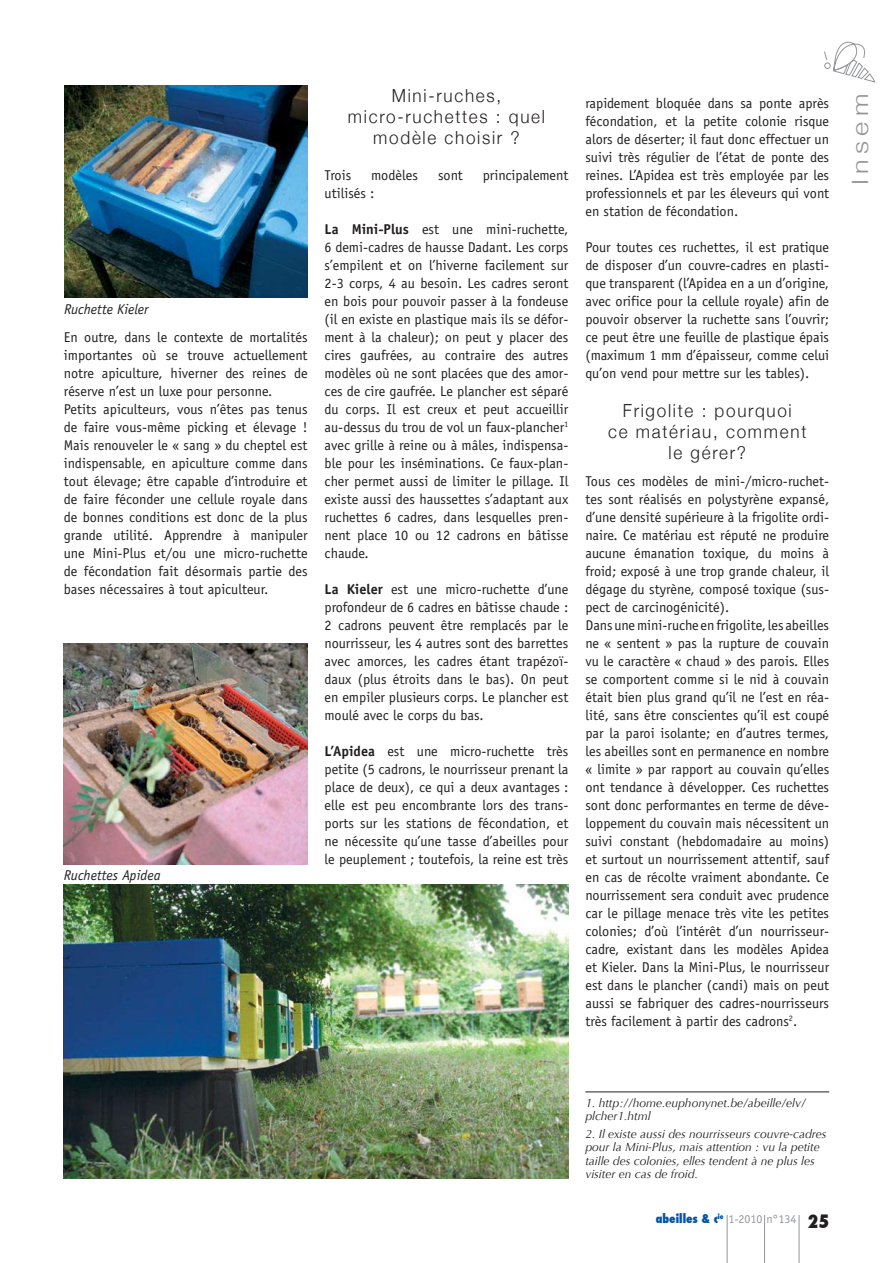
<style>
.page{position:relative;width:893px;height:1263px;background:#fff}
.page>*{position:absolute;margin:0;border:0;box-sizing:border-box;transform-origin:0 0}
.t1{font:300 22.5px "Helvetica Neue";letter-spacing:.2em;color:#939598;scale:1.2 1}
.t2{font:300 18px/21px "Helvetica Neue";letter-spacing:.1em;color:#231f20;text-align:center;scale:.95 1}
.t3{font:800 condensed 18px "Futura";color:#231f20}
.t4{font:14.25px/18px "Officina Sans";color:#231f20;text-align:justify}
.t5{font:italic 14.25px "Officina Sans";color:#231f20}
.t6{font:italic 12px/13.5px "Optima";color:#231f20}
.t7{font:12px "Officina Sans";color:#939598}
.s1{font-weight:700}
.s2{font-family:"Futura";font-weight:800;font-stretch:condensed;color:#0054a6}
</style>
<div class="page">
<hr style="left:727px;top:1215px;width:1px;height:48px;background:#939598">
<hr style="left:764px;top:1215px;width:1px;height:48px;background:#939598">
<hr style="left:799px;top:1215px;width:1px;height:48px;background:#939598">
<svg style="left:824px;top:41px;width:51px;height:42px"></svg>
<hr style="left:585px;top:1091px;width:244px;height:1px;background:#231f20">
<img style="left:64px;top:884px;width:504px;height:294px">
<img style="left:64px;top:644px;width:243px;height:221px">
<img style="left:64px;top:85px;width:244px;height:213px">
<p class="t5" style="left:64px;top:301px;width:86px">Ruchette Kieler</p>
<p class="t4" style="left:64px;top:328px;width:245px;text-align:left">En outre, dans le contexte de mortalités importantes où se trouve actuellement notre apiculture, hiverner des reines de réserve n’est un luxe pour personne.<br>Petits apiculteurs, vous n’êtes pas tenus de faire vous-même picking et élevage !<br>Mais renouveler le « sang » du cheptel est indispensable, en apiculture comme dans tout élevage; être capable d’introduire et de faire féconder une cellule royale dans de bonnes conditions est donc de la plus grande utilité. Apprendre à manipuler une Mini-Plus et/ou une micro-ruchette de fécondation fait désormais partie des bases nécessaires à tout apiculteur.</p>
<p class="t5" style="left:64px;top:867px;width:98px">Ruchettes Apidea</p>
<p class="t2" style="left:348px;top:85px;width:209px">Mini-ruches, micro-ruchettes : quel modèle choisir ?</p>
<p class="t4" style="left:325px;top:166px;width:28px">Trois</p>
<p class="t4" style="left:371px;top:166px;width:48px">modèles</p>
<p class="t4" style="left:438px;top:166px;width:26px">sont</p>
<p class="t4" style="left:483px;top:166px;width:87px">principalement</p>
<p class="t4" style="left:325px;top:184px;width:51px">utilisés :</p>
<p class="t4" style="left:325px;top:220px;width:245px"><span class="s1">La Mini-Plus</span> est une mini-ruchette, 6 demi-cadres de hausse Dadant. Les corps s’empilent et on l’hiverne facilement sur 2-3 corps, 4 au besoin. Les cadres seront en bois pour pouvoir passer à la fondeuse (il en existe en plastique mais ils se défor&shy;ment à la chaleur); on peut y placer des cires gaufrées, au contraire des autres modèles où ne sont placées que des amor&shy;ces de cire gaufrée. Le plancher est séparé du corps. Il est creux et peut accueillir au-dessus du trou de vol un faux-plancher<sup>1 </sup>avec grille à reine ou à mâles, indispensa&shy;ble pour les inséminations. Ce faux-plan&shy;cher permet aussi de limiter le pillage. Il existe aussi des haussettes s’adaptant aux ruchettes 6 cadres, dans lesquelles pren&shy;nent place 10 ou 12 cadrons en bâtisse chaude.</p>
<p class="t4" style="left:325px;top:580px;width:245px"><span class="s1">La Kieler</span> est une micro-ruchette d’une profondeur de 6 cadres en bâtisse chaude :<br>2 cadrons peuvent être remplacés par le nourrisseur, les 4 autres sont des barrettes avec amorces, les cadres étant trapézoï&shy;daux (plus étroits dans le bas). On peut en empiler plusieurs corps. Le plancher est moulé avec le corps du bas.</p>
<p class="t4" style="left:325px;top:742px;width:245px"><span class="s1">L’Apidea</span> est une micro-ruchette très petite (5 cadrons, le nourrisseur prenant la place de deux), ce qui a deux avantages : elle est peu encombrante lors des trans&shy;ports sur les stations de fécondation, et ne nécessite qu’une tasse d’abeilles pour le peuplement ; toutefois, la reine est très</p>
<p class="t4" style="left:585px;top:94px;width:245px">rapidement bloquée dans sa ponte après fécondation, et la petite colonie risque alors de déserter; il faut donc effectuer un suivi très régulier de l’état de ponte des reines. L’Apidea est très employée par les professionnels et par les éleveurs qui vont en station de fécondation.</p>
<p class="t4" style="left:585px;top:238px;width:245px">Pour toutes ces ruchettes, il est pratique de disposer d’un couvre-cadres en plasti&shy;que transparent (l’Apidea en a un d’origine, avec orifice pour la cellule royale) afin de pouvoir observer la ruchette sans l’ouvrir; ce peut être une feuille de plastique épais (maximum 1 mm d’épaisseur, comme celui qu’on vend pour mettre sur les tables).</p>
<p class="t2" style="left:608px;top:400px;width:210px">Frigolite : pourquoi<br>ce matériau, comment le gérer?</p>
<p class="t4" style="left:585px;top:472px;width:245px;text-align:left">Tous ces modèles de mini-/micro-ruchet&shy;tes sont réalisés en polystyrène expansé, d’une densité supérieure à la frigolite ordi&shy;naire. Ce matériau est réputé ne produire aucune émanation toxique, du moins à froid; exposé à une trop grande chaleur, il dégage du styrène, composé toxique (sus&shy;pect de carcinogénicité).<br>Dans une mini-ruche en frigolite, les abeilles ne « sentent » pas la rupture de couvain vu le caractère « chaud » des parois. Elles se comportent comme si le nid à couvain était bien plus grand qu’il ne l’est en réa&shy;lité, sans être conscientes qu’il est coupé par la paroi isolante; en d’autres termes, les abeilles sont en permanence en nombre « limite » par rapport au couvain qu’elles ont tendance à développer. Ces ruchettes sont donc performantes en terme de déve&shy;loppement du couvain mais nécessitent un suivi constant (hebdomadaire au moins) et surtout un nourrissement attentif, sauf en cas de récolte vraiment abondante. Ce nourrissement sera conduit avec prudence car le pillage menace très vite les petites colonies; d’où l’intérêt d’un nourrisseur&shy;cadre, existant dans les modèles Apidea et Kieler. Dans la Mini-Plus, le nourrisseur est dans le plancher (candi) mais on peut aussi se fabriquer des cadres-nourrisseurs très facilement à partir des cadrons<sup>2</sup>.</p>
<h1 class="t1" style="left:846px;top:185px;width:78px;rotate:-90deg">Insem</h1>
<p class="t6" style="left:585px;top:1096px;width:222px">1. http://home.euphonynet.be/abeille/elv/ plcher1.html</p>
<p class="t6" style="left:585px;top:1127px;width:243px">2. Il existe aussi des nourrisseurs couvre-cadres pour la Mini-Plus, mais attention : vu la petite taille des colonies, elles tendent à ne plus les visiter en cas de froid.</p>
<p class="t7" style="left:656px;top:1211px;width:142px"><span class="s2">abeilles &amp; c</span><sup>ie</sup> 1-2010 n°134</p>
<p class="t3" style="left:807px;top:1209px;width:23px">25</p>
</div>
